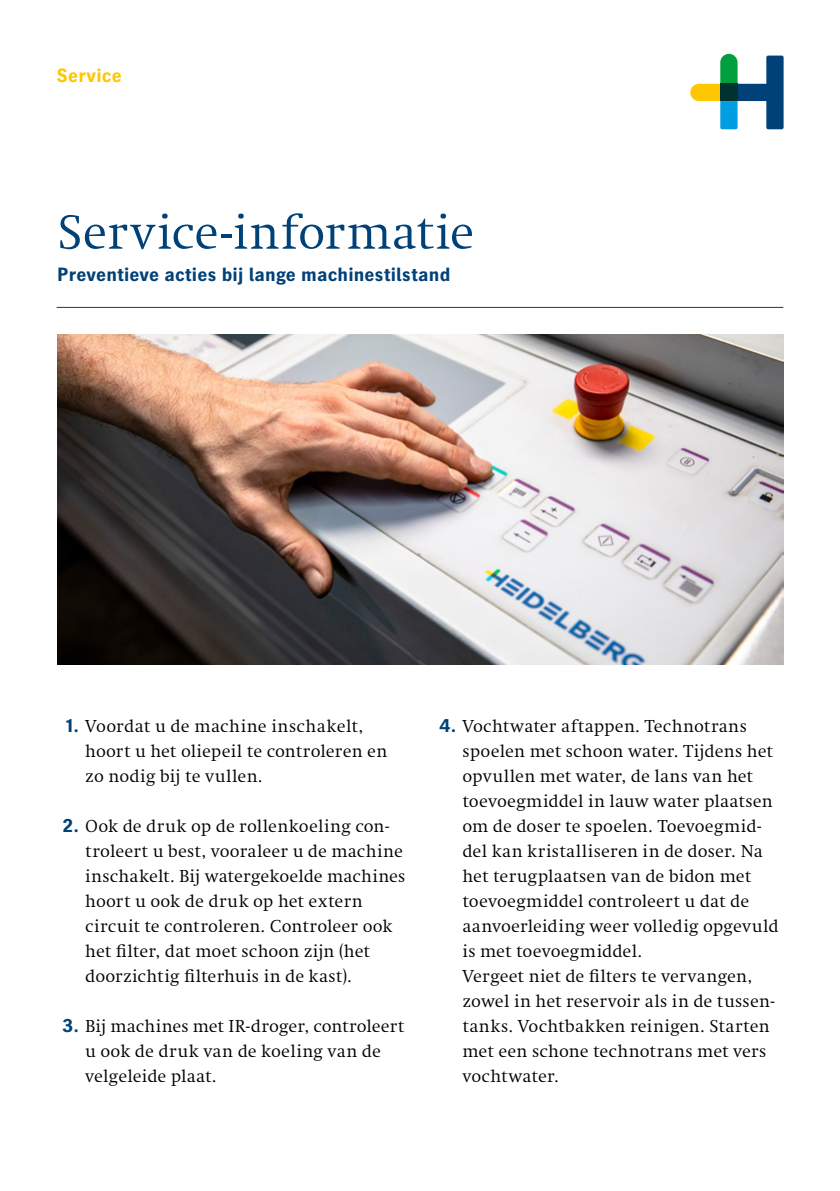
<style>
.page{position:relative;width:840px;height:1191px;background:#fff}
.page>*{position:absolute;margin:0;border:0;box-sizing:border-box;transform-origin:0 0}
.t1{font:50px "Heidelberg Antiqua ML";color:#004177}
.t2{font:700 19px "Heidelberg Gothic Ml";letter-spacing:.01em;color:#004177}
.t3{font:700 19px "Heidelberg Gothic Ml";letter-spacing:.015em;color:#fec700}
.t4{font:18px/25px "Heidelberg Antiqua ML";letter-spacing:.01em;color:#000}
.s1{font-family:"Heidelberg Gothic Ml";font-weight:700;font-size:19px;color:#004177}
</style>
<div class="page">
<svg style="left:690px;top:54px;width:93px;height:75px"></svg>
<div style="left:719px;top:84px;width:18px;height:17px;background:#003330"></div>
<img style="left:57px;top:335px;width:725px;height:329px">
<hr style="left:57px;top:307px;width:725px;height:1px;background:#004177">
<p class="t3" style="left:57px;top:65px;width:66px">Service</p>
<h1 class="t1" style="left:57px;top:204px;width:418px">Service-informatie</h1>
<p class="t2" style="left:57px;top:263px;width:394px">Preventieve acties bij lange machinestilstand</p>
<p class="t4" style="left:85px;top:713px;width:303px;text-indent:-19px"><span class="s1">1.</span> Voordat u de machine inschakelt, hoort u het oliepeil te controleren en zo nodig bij te vullen.</p>
<p class="t4" style="left:85px;top:813px;width:321px;text-indent:-23px"><span class="s1">2.</span> Ook de druk op de rollenkoeling con&shy;troleert u best, vooraleer u de machine inschakelt. Bij watergekoelde machines hoort u ook de druk op het extern circuit te controleren. Controleer ook het filter, dat moet schoon zijn (het doorzichtig filterhuis in de kast).</p>
<p class="t4" style="left:85px;top:1013px;width:320px;text-indent:-23px"><span class="s1">3.</span> Bij machines met IR-droger, controleert u ook de druk van de koeling van de velgeleide plaat.</p>
<p class="t4" style="left:462px;top:713px;width:317px;text-indent:-23px"><span class="s1">4.</span> Vochtwater aftappen. Technotrans spoelen met schoon water. Tijdens het opvullen met water, de lans van het toevoegmiddel in lauw water plaatsen om de doser te spoelen. Toevoegmid&shy;del kan kristalliseren in de doser. Na het terugplaatsen van de bidon met toevoegmiddel controleert u dat de aanvoerleiding weer volledig opgevuld is met toevoegmiddel.<br>Vergeet niet de filters te vervangen, zowel in het reservoir als in de tussen&shy;tanks. Vochtbakken reinigen. Starten met een schone technotrans met vers vochtwater.</p>
</div>
